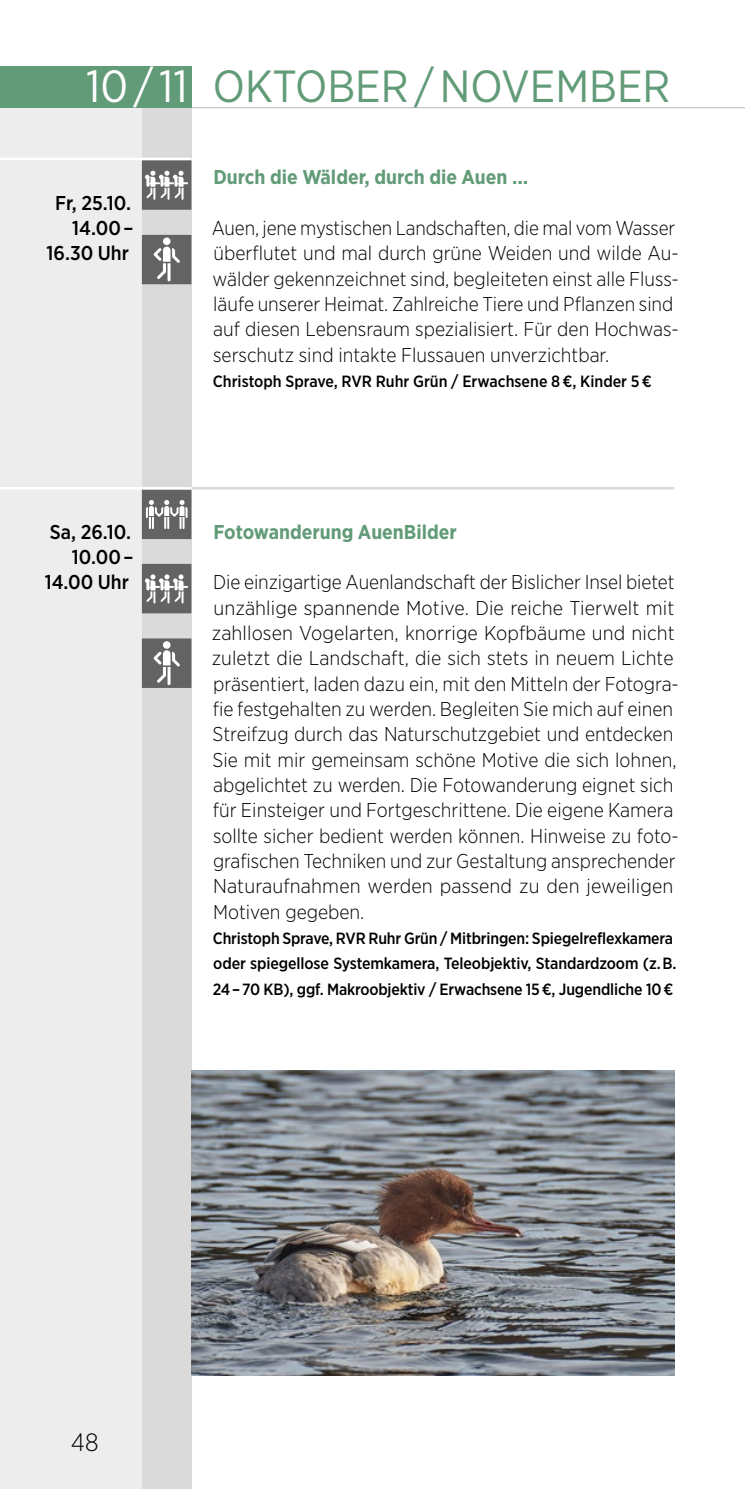
<style>
.page{position:relative;width:745px;height:1489px;background:#fff}
.page>*{position:absolute;margin:0;border:0;box-sizing:border-box;transform-origin:0 0}
.t1{font:45px "Gotham Narrow";color:#629b78}
.t2{font:300 25px "Gotham Narrow";color:#000}
.t3{font:300 20px/25.2px "Gotham Narrow";color:#000}
.t4{font:700 20px "Gotham Narrow";color:#629b78}
.t5{font:500 20px/25.2px "Gotham Narrow";color:#000;text-align:right}
.t6{font:500 16.25px/25.2px "Gotham Narrow";letter-spacing:-.01em;color:#000}
.s1{color:#fff}
</style>
<div class="page">
<hr style="left:0;top:107px;width:744px;height:1px;background:#c6c6c6">
<div style="left:0;top:66px;width:191px;height:42px;background:#629b78"></div>
<div style="left:0;top:108px;width:191px;height:1380px;background:#ededed"></div>
<div style="left:142px;top:108px;width:49px;height:1380px;background:#dadada"></div>
<img style="left:191px;top:1070px;width:482px;height:305px">
<svg style="left:142px;top:160px;width:49px;height:50px;background:#848484"></svg>
<svg style="left:142px;top:235px;width:49px;height:49px;background:#7a7979"></svg>
<svg style="left:142px;top:490px;width:49px;height:49px;background:#818080"></svg>
<svg style="left:142px;top:564px;width:49px;height:49px;background:#838383"></svg>
<svg style="left:142px;top:638px;width:49px;height:50px;background:#7b7a7a"></svg>
<hr style="left:0;top:158px;width:191px;height:2px;background:#fff">
<hr style="left:191px;top:487px;width:482px;height:2px;background:#dadada">
<hr style="left:0;top:487px;width:191px;height:2px;background:#fff">
<h1 class="t1" style="left:86px;top:58px;width:585px"><span class="s1">10 / 11</span> OKTOBER / NOVEMBER</h1>
<p class="t5" style="left:47px;top:190px;width:88px">Fr, 25.10.<br>14.00 –<br>16.30 Uhr</p>
<p class="t5" style="left:45px;top:519px;width:90px">Sa, 26.10.<br>10.00 –<br>14.00 Uhr</p>
<p class="t4" style="left:213px;top:164px;width:316px">Durch die Wälder, durch die Auen …</p>
<p class="t3" style="left:211px;top:215px;width:468px">Auen, jene mystischen Landschaften, die mal vom Wasser überflutet und mal durch grüne Weiden und wilde Au&shy;wälder gekennzeichnet sind, begleiteten einst alle Fluss&shy;läufe unserer Heimat. Zahlreiche Tiere und Pflanzen sind auf diesen Lebensraum spezialisiert. Für den Hochwas&shy;serschutz sind intakte Flussauen unverzichtbar.</p>
<p class="t6" style="left:213px;top:368px;width:440px">Christoph Sprave, RVR Ruhr Grün / Erwachsene 8 €, Kinder 5 €</p>
<p class="t4" style="left:213px;top:519px;width:245px">Fotowanderung AuenBilder</p>
<p class="t3" style="left:212px;top:569px;width:468px">Die einzigartige Auenlandschaft der Bislicher Insel bietet unzählige spannende Motive. Die reiche Tierwelt mit zahllosen Vogelarten, knorrige Kopfbäume und nicht zuletzt die Landschaft, die sich stets in neuem Lichte präsentiert, laden dazu ein, mit den Mitteln der Fotogra&shy;fie festgehalten zu werden. Begleiten Sie mich auf einen Streifzug durch das Naturschutzgebiet und entdecken Sie mit mir gemeinsam schöne Motive die sich lohnen, abgelichtet zu werden. Die Fotowanderung eignet sich für Einsteiger und Fortgeschrittene. Die eigene Kamera sollte sicher bedient werden können. Hinweise zu foto&shy;grafischen Techniken und zur Gestaltung ansprechender Naturaufnahmen werden passend zu den jeweiligen Motiven gegeben.</p>
<p class="t6" style="left:213px;top:925px;width:465px">Christoph Sprave, RVR Ruhr Grün / Mitbringen: Spiegelreflexkamera oder spiegellose Systemkamera, Teleobjektiv, Standardzoom (z. B.<br>24 – 70 KB), ggf. Makroobjektiv / Erwachsene 15 €, Jugendliche 10 €</p>
<p class="t2" style="left:71px;top:1426px;width:29px">48</p>
</div>
